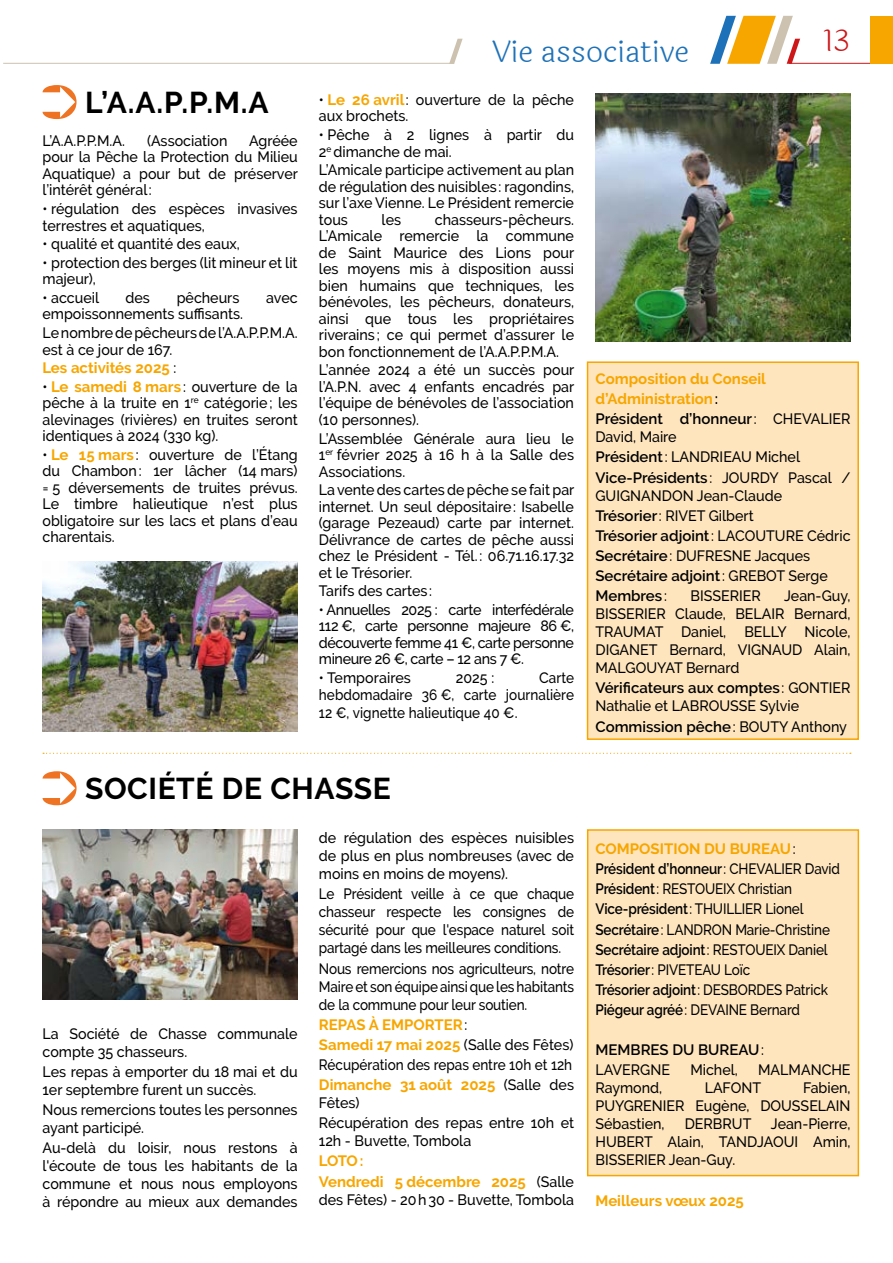
<style>
.page{position:relative;width:893px;height:1263px;background:#fff}
.page>*{position:absolute;margin:0;border:0;box-sizing:border-box;transform-origin:0 0}
.t1{font:700 30px "Raleway";letter-spacing:.02em;color:#000}
.t2{font:300 30px "Laila";color:#1d71b8}
.t3{font:300 30px "Laila";color:#cd1719}
.t4{font:500 15px/16.5px "Raleway";color:#000;scale:.95 1}
.t5{font:500 15px/18px "Raleway";color:#000;text-align:justify;scale:.9 1}
.t6{font:700 15px/20.1px "Raleway";color:#f7a600}
.t7{font:600 15px/20.1px "Raleway";color:#000}
.s1{font-weight:700;color:#f7a600}
.s2{font-weight:600;color:#000}
.s3{font-weight:500;color:#000}
.s4{font-weight:600}
.s5{font-weight:500}
</style>
<div class="page">
<div style="left:587px;top:361px;width:272px;height:379px;background:#fee5be;border:2px solid #f7a600"></div>
<div style="left:587px;top:829px;width:272px;height:347px;background:#fee5be;border:2px solid #f7a600"></div>
<hr style="left:3px;top:63px;width:451px;height:1px;background:#cdc2b0">
<hr style="left:789px;top:63px;width:104px;height:1px;background:#cd1719">
<svg style="left:449px;top:39px;width:14px;height:25px"></svg>
<svg style="left:710px;top:16px;width:90px;height:48px"></svg>
<div style="left:870px;top:16px;width:23px;height:48px;background:#f7a600"></div>
<svg style="left:43px;top:753px;width:808px;height:1px"></svg>
<img style="left:43px;top:829px;width:255px;height:170px">
<svg style="left:43px;top:85px;width:34px;height:34px"></svg>
<svg style="left:43px;top:771px;width:34px;height:34px"></svg>
<img style="left:595px;top:94px;width:255px;height:247px">
<img style="left:43px;top:561px;width:255px;height:170px">
<h1 class="t1" style="left:85px;top:86px;width:185px">L’A.A.P.P.M.A</h1>
<p class="t4" style="left:43px;top:132px;width:88px">L’A.A.P.P.M.A.</p>
<p class="t4" style="left:147px;top:132px;width:86px">(Association</p>
<p class="t4" style="left:43px;top:132px;width:270px;text-align:justify;text-indent:207px">Agréée pour la Pêche la Protection du Milieu Aquatique) a pour but de préserver l’intérêt général:</p>
<p class="t4" style="left:43px;top:201px;width:270px">• régulation des espèces invasives terrestres et aquatiques,</p>
<p class="t4" style="left:43px;top:236px;width:209px">• qualité et quantité des eaux,</p>
<p class="t4" style="left:43px;top:254px;width:270px">• protection des berges (lit mineur et lit majeur),</p>
<p class="t4" style="left:43px;top:289px;width:61px">• accueil</p>
<p class="t4" style="left:125px;top:289px;width:27px">des</p>
<p class="t4" style="left:177px;top:289px;width:68px">pêcheurs</p>
<p class="t4" style="left:266px;top:289px;width:35px">avec</p>
<p class="t4" style="left:43px;top:305px;width:270px;line-height:18.6px">empoissonnements suffisants.<br>Le nombre de pêcheurs de l’A.A.P.P.M.A.</p>
<p class="t4" style="left:43px;top:340px;width:142px;line-height:18.6px">est à ce jour de 167.<br><span class="s1">Les activités 2025</span> :</p>
<p class="t4" style="left:43px;top:378px;width:270px;text-align:justify">• <span class="s1">Le samedi 8 mars</span> : ouverture de la pêche à la truite en 1<sup>re</sup> catégorie; les alevinages (rivières) en truites seront identiques à 2024 (330 kg).</p>
<p class="t4" style="left:43px;top:446px;width:270px;text-align:justify">• <span class="s1">Le 15 mars</span>: ouverture de l’Étang du Chambon: 1er lâcher (14 mars) = 5 déversements de truites prévus.<br>Le timbre halieutique n’est plus obligatoire sur les lacs et plans d’eau charentais.</p>
<h1 class="t2" style="left:492px;top:31px;width:198px">Vie associative</h1>
<h1 class="t3" style="left:823px;top:20px;width:28px">13</h1>
<p class="t4" style="left:319px;top:91px;width:270px">• <span class="s1">Le 26 avril</span>: ouverture de la pêche aux brochets.</p>
<p class="t4" style="left:319px;top:127px;width:270px">• Pêche à 2 lignes à partir du<br>2<sup>e</sup> dimanche de mai.</p>
<p class="t4" style="left:319px;top:162px;width:270px;text-align:justify">L’Amicale participe activement au plan de régulation des nuisibles : ragondins, sur l’axe Vienne. Le Président remercie tous</p>
<p class="t4" style="left:319px;top:211px;width:270px;text-align:justify;text-indent:116px">chasseurs-pêcheurs.<br>L’Amicale remercie la commune de Saint Maurice des Lions pour les moyens mis à disposition aussi bien humains que techniques, les bénévoles, les pêcheurs, donateurs, ainsi que tous les propriétaires riverains ; ce qui permet d’assurer le bon fonctionnement de l’A.A.P.P.M.A.</p>
<p class="t4" style="left:319px;top:362px;width:270px;text-align:justify">L’année 2024 a été un succès pour l’A.P.N. avec 4 enfants encadrés par l’équipe de bénévoles de l’association (10 personnes).</p>
<p class="t4" style="left:319px;top:430px;width:270px;text-align:justify">L’Assemblée Générale aura lieu le 1<sup>er</sup> février 2025 à 16 h à la Salle des Associations.</p>
<p class="t4" style="left:319px;top:482px;width:270px;text-align:justify">La vente des cartes de pêche se fait par internet. Un seul dépositaire: Isabelle (garage Pezeaud) carte par internet.<br>Délivrance de cartes de pêche aussi chez le Président - Tél. : 06.71.16.17.32 et le Trésorier.</p>
<p class="t4" style="left:319px;top:583px;width:121px">Tarifs des cartes :</p>
<p class="t4" style="left:319px;top:601px;width:270px;text-align:justify">• Annuelles 2025 : carte interfédérale 112 €, carte personne majeure 86 €, découverte femme 41 €, carte personne mineure 26 €, carte – 12 ans 7 €.</p>
<p class="t4" style="left:319px;top:669px;width:98px">• Temporaires</p>
<p class="t4" style="left:456px;top:669px;width:42px">2025 :</p>
<p class="t4" style="left:382px;top:211px;width:22px">les</p>
<p class="t4" style="left:319px;top:669px;width:270px;text-align:right">Carte<br>hebdomadaire 36 €, carte journalière</p>
<p class="t5" style="left:319px;top:703px;width:222px">12 €, vignette halieutique 40 €.</p>
<p class="t6" style="left:595px;top:369px;width:257px">Composition du Conseil d’Administration<span class="s2">:<br>Président d’honneur</span><span class="s3">: CHEVALIER</span></p>
<p class="t4" style="left:595px;top:427px;width:270px;line-height:20.1px">David, Maire<br><span class="s4">Président</span>: LANDRIEAU Michel<br><span class="s4">Vice-Présidents</span>: JOURDY Pascal /</p>
<p class="t4" style="left:595px;top:485px;width:270px;line-height:20.1px">GUIGNANDON Jean-Claude<br><span class="s4">Trésorier</span>: RIVET Gilbert<br><span class="s4">Trésorier adjoint</span>: LACOUTURE Cédric<br><span class="s4">Secrétaire</span>: DUFRESNE Jacques<br><span class="s4">Secrétaire adjoint</span>: GREBOT Serge<br><span class="s4">Membres</span>:</p>
<p class="t4" style="left:595px;top:587px;width:270px;line-height:18px;text-align:justify;text-indent:189px">Jean-Guy, BISSERIER Claude, BELAIR Bernard, TRAUMAT Daniel, BELLY Nicole, DIGANET Bernard, VIGNAUD Alain, MALGOUYAT Bernard</p>
<p class="t4" style="left:595px;top:679px;width:270px;line-height:18px"><span class="s4">Vérificateurs aux comptes</span>: GONTIER<br>Nathalie et LABROUSSE Sylvie</p>
<p class="t7" style="left:595px;top:716px;width:253px">Commission pêche<span class="s5">: BOUTY Anthony</span></p>
<p class="t4" style="left:690px;top:588px;width:75px">BISSERIER</p>
<h1 class="t1" style="left:85px;top:772px;width:307px">SOCIÉTÉ DE CHASSE</h1>
<p class="t4" style="left:43px;top:1025px;width:270px;line-height:18px">La Société de Chasse communale compte 35 chasseurs.</p>
<p class="t4" style="left:43px;top:1063px;width:270px;line-height:18px">Les repas à emporter du 18 mai et du<br>1er septembre furent un succès.</p>
<p class="t4" style="left:43px;top:1101px;width:270px;line-height:18px">Nous remercions toutes les personnes ayant participé.</p>
<p class="t4" style="left:43px;top:1139px;width:270px;line-height:18px;text-align:justify">Au-delà du loisir, nous restons à l'écoute de tous les habitants de la commune et nous nous employons à répondre au mieux aux demandes</p>
<p class="t4" style="left:319px;top:829px;width:270px;line-height:18px;text-align:justify">de régulation des espèces nuisibles de plus en plus nombreuses (avec de moins en moins de moyens).</p>
<p class="t5" style="left:319px;top:885px;width:285px">Le Président veille à ce que chaque chasseur respecte les consignes de sécurité pour que l'espace naturel soit partagé dans les meilleures conditions.</p>
<p class="t5" style="left:319px;top:959px;width:285px">Nous remercions nos agriculteurs, notre Maire et son équipe ainsi que les habitants de la commune pour leur soutien.</p>
<p class="t4" style="left:319px;top:1014px;width:270px;line-height:20.1px"><span class="s1">REPAS À EMPORTER</span>:<br><span class="s1">Samedi 17 mai 2025</span> (Salle des Fêtes)<br>Récupération des repas entre 10h et 12h<br><span class="s1">Dimanche 31 août 2025</span> (Salle des</p>
<p class="t4" style="left:319px;top:1093px;width:270px;line-height:20.1px">Fêtes)<br>Récupération des repas entre 10h et</p>
<p class="t4" style="left:319px;top:1133px;width:162px">12h - Buvette, Tombola</p>
<p class="t6" style="left:319px;top:1151px;width:257px">LOTO :<br>Vendredi 5 décembre 2025 <span class="s3">(Salle</span></p>
<p class="t4" style="left:319px;top:1191px;width:270px">des Fêtes) - 20h30 - Buvette, Tombola</p>
<p class="t4" style="left:595px;top:839px;width:259px;line-height:20.1px"><span class="s1">COMPOSITION DU BUREAU</span>:<br><span class="s4">Président d’honneur</span>: CHEVALIER David <span class="s4">Président</span>: RESTOUEIX Christian <span class="s4">Vice-président</span>: THUILLIER Lionel <span class="s4">Secrétaire</span>: LANDRON Marie-Christine <span class="s4">Secrétaire adjoint</span>: RESTOUEIX Daniel <span class="s4">Trésorier</span>: PIVETEAU Loïc<br><span class="s4">Trésorier adjoint</span>: DESBORDES Patrick <span class="s4">Piégeur agréé</span>: DEVAINE Bernard</p>
<p class="t7" style="left:595px;top:1040px;width:170px">MEMBRES DU BUREAU<span class="s5">:<br>LAVERGNE</span></p>
<p class="t4" style="left:690px;top:1062px;width:52px">Michel,</p>
<p class="t4" style="left:758px;top:1062px;width:99px">MALMANCHE</p>
<p class="t4" style="left:595px;top:1079px;width:270px;line-height:18px;text-align:justify;text-indent:208px">Fabien, PUYGRENIER Eugène, DOUSSELAIN Sébastien,</p>
<p class="t4" style="left:595px;top:1080px;width:72px">Raymond,</p>
<p class="t4" style="left:705px;top:1080px;width:61px">LAFONT</p>
<p class="t4" style="left:595px;top:1115px;width:270px;line-height:18px;text-align:justify;text-indent:175px">Jean-Pierre, HUBERT Alain, TANDJAOUI Amin, BISSERIER Jean-Guy.</p>
<p class="t6" style="left:595px;top:1190px;width:150px">Meilleurs vœux 2025</p>
<p class="t4" style="left:685px;top:1116px;width:72px">DERBRUT</p>
</div>
